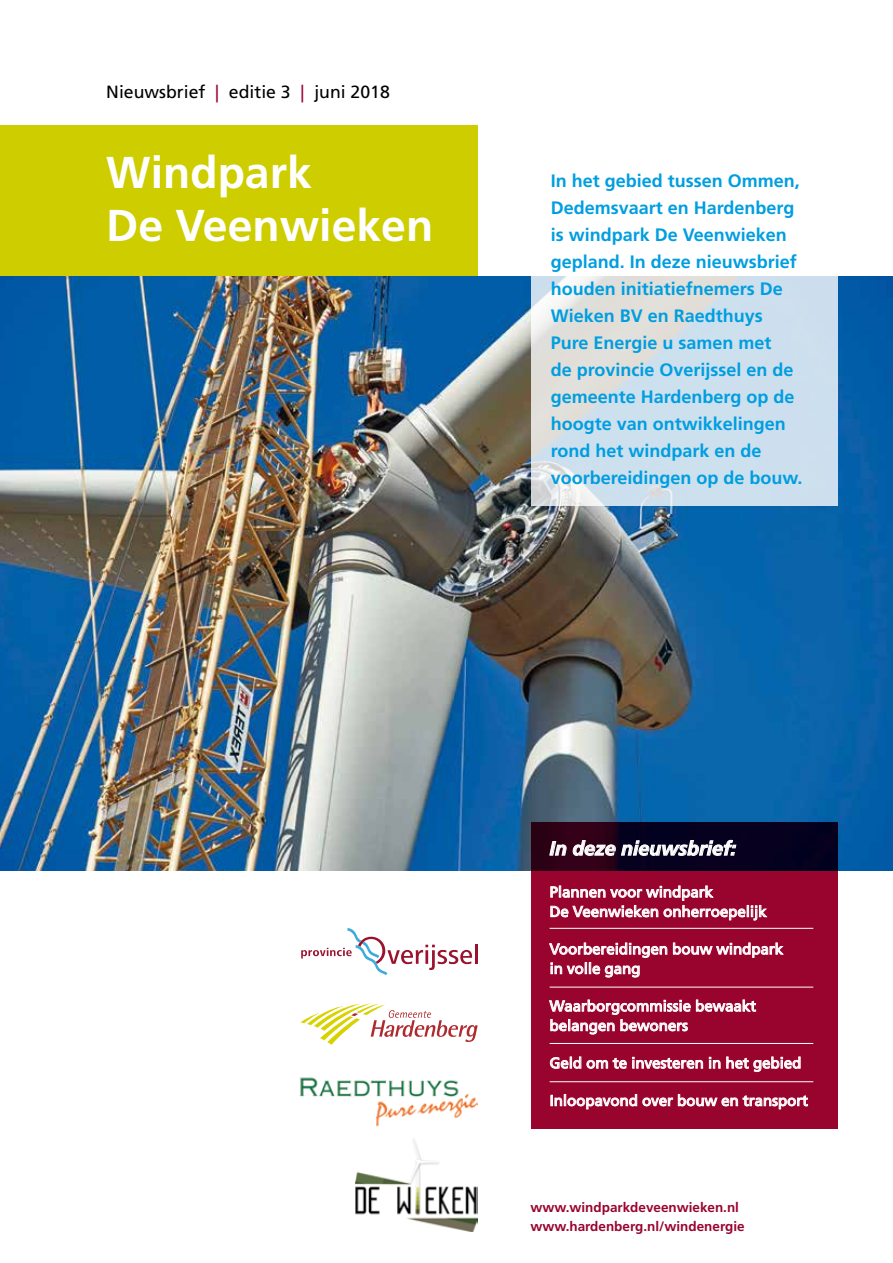
<style>
.page{position:relative;width:893px;height:1263px;background:#fff}
.page>*{position:absolute;margin:0;border:0;box-sizing:border-box;transform-origin:0 0}
.t1{font:700 44.55px/53.4px "Frutiger";color:#fff}
.t2{font:italic 700 19.5px "Frutiger";color:#fff}
.t3{font:700 18px/27px "Frutiger";color:#009ee0}
.t4{font:17.7px "Frutiger";color:#000}
.t5{font:15px/19.5px "Frutiger";color:#fff}
.t6{font:700 13.5px/19.5px "Frutiger";color:#99042f}
.s1{color:#99042f}
</style>
<div class="page">
<div style="left:0;top:125px;width:478px;height:151px;background:#cdcd00"></div>
<img style="left:0;top:276px;width:893px;height:595px">
<svg style="left:531px;top:276px;width:307px;height:230px;background:#d3e0e8"></svg>
<hr style="left:475px;top:944px;width:3px;height:20px;background:#9a122d">
<svg style="left:301px;top:928px;width:171px;height:47px"></svg>
<svg style="left:300px;top:1003px;width:178px;height:42px"></svg>
<svg style="left:531px;top:822px;width:307px;height:306px;background:#80042c"></svg>
<svg style="left:550px;top:841px;width:16px;height:14px"></svg>
<svg style="left:573px;top:839px;width:163px;height:22px;background:#483c51"></svg>
<svg style="left:551px;top:886px;width:216px;height:34px;background:#b24363"></svg>
<svg style="left:673px;top:943px;width:110px;height:15px;background:#bb5874"></svg>
<svg style="left:549px;top:943px;width:118px;height:34px;background:#b34665"></svg>
<svg style="left:549px;top:999px;width:207px;height:35px;background:#b24162"></svg>
<svg style="left:550px;top:1057px;width:31px;height:12px"></svg>
<svg style="left:587px;top:1057px;width:116px;height:12px"></svg>
<svg style="left:709px;top:1057px;width:11px;height:11px"></svg>
<svg style="left:726px;top:1057px;width:74px;height:15px"></svg>
<svg style="left:551px;top:1094px;width:257px;height:15px;background:#b8526f"></svg>
<hr style="left:550px;top:928px;width:263px;height:1px;background:#fff">
<hr style="left:550px;top:987px;width:263px;height:1px;background:#fff">
<hr style="left:550px;top:1043px;width:263px;height:1px;background:#fff">
<hr style="left:550px;top:1081px;width:263px;height:1px;background:#fff">
<img style="left:299px;top:1077px;width:179px;height:50px">
<img style="left:355px;top:1140px;width:123px;height:91px">
<p class="t4" style="left:106px;top:82px;width:285px">Nieuwsbrief <span class="s1">|</span> editie 3 <span class="s1">|</span> juni 2018</p>
<h1 class="t1" style="left:106px;top:146px;width:328px">Windpark<br>De Veenwieken</h1>
<p class="t3" style="left:551px;top:167px;width:253px">In het gebied tussen Ommen,<br>Dedemsvaart en Hardenberg is windpark De Veenwieken gepland. In deze nieuwsbrief houden initiatiefnemers De<br>Wieken BV en Raedthuys<br>Pure Energie u samen met<br>de provincie Overijssel en de gemeente Hardenberg op de hoogte van ontwikkelingen rond het windpark en de voorbereidingen op de bouw.</p>
<p class="t2" style="left:550px;top:837px;width:188px">In deze nieuwsbrief:</p>
<p class="t5" style="left:550px;top:882px;width:219px">Plannen voor windpark<br>De Veenwieken onherroepelijk</p>
<p class="t5" style="left:550px;top:939px;width:235px">Voorbereidingen bouw windpark in volle gang</p>
<p class="t5" style="left:550px;top:996px;width:208px">Waarborgcommissie bewaakt belangen bewoners</p>
<p class="t5" style="left:550px;top:1053px;width:253px">Geld om te investeren in het gebied</p>
<p class="t5" style="left:550px;top:1091px;width:260px">Inloopavond over bouw en transport</p>
<p class="t6" style="left:530px;top:1197px;width:216px">www.windparkdeveenwieken.nl www.hardenberg.nl/windenergie</p>
</div>
